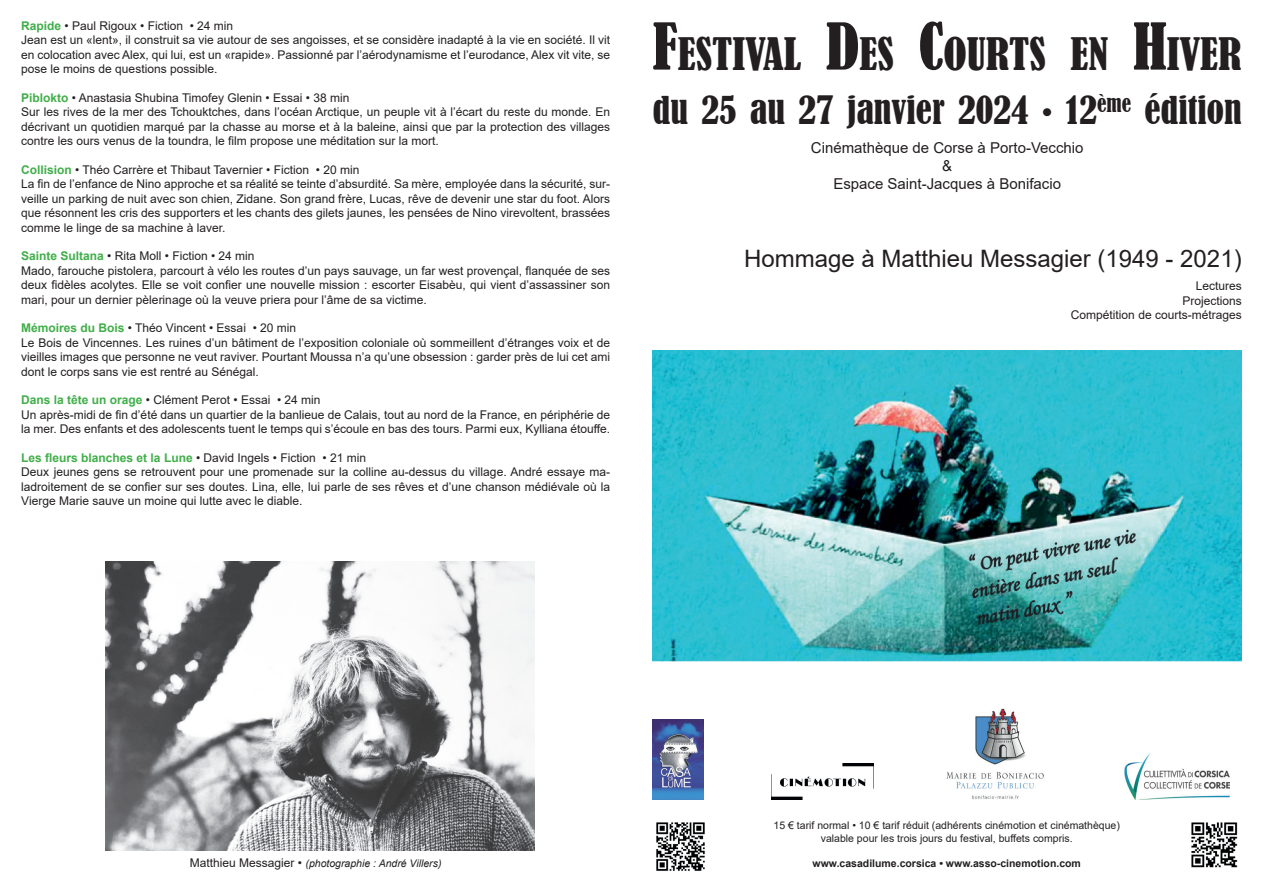
<style>
.page{position:relative;width:1263px;height:893px;background:#fff}
.page>*{position:absolute;margin:0;border:0;box-sizing:border-box;transform-origin:0 0}
.t1{font:condensed 42px "Bernard";color:#231f20}
.t2{font:condensed 36px "Bernard";color:#231f20}
.t3{font:24px "Arial";color:#231f20}
.t4{font:15px/18px "Arial";color:#231f20;text-align:center}
.t5{font:12px/14.4px "Arial";color:#231f20}
.t6{font:10.5px/12.6px "Arial";color:#231f20;text-align:center}
.t7{font:700 10.5px "Arial";color:#231f20}
.t8{font:italic 10.5px "Arial";color:#231f20}
.s1{font-weight:700;color:#40ae49}
.s2{font-size:60px}
.s3{font-style:normal;font-size:12px}
</style>
<div class="page">
<img style="left:653px;top:351px;width:589px;height:310px">
<img style="left:653px;top:719px;width:50px;height:80px">
<img style="left:771px;top:764px;width:102px;height:35px">
<img style="left:1124px;top:754px;width:105px;height:45px">
<img style="left:947px;top:708px;width:97px;height:91px">
<img style="left:105px;top:561px;width:429px;height:290px">
<img style="left:1191px;top:822px;width:47px;height:46px">
<img style="left:656px;top:822px;width:49px;height:49px">
<p class="t5" style="left:21px;top:19px;width:590px"><span class="s1">Rapide</span> • Paul Rigoux • Fiction • 24 min<br>Jean est un «lent», il construit sa vie autour de ses angoisses, et se considère inadapté à la vie en société. Il vit en colocation avec Alex, qui lui, est un «rapide». Passionné par l’aérodynamisme et l’eurodance, Alex vit vite, se pose le moins de questions possible.</p>
<p class="t5" style="left:21px;top:91px;width:590px"><span class="s1">Piblokto</span> • Anastasia Shubina Timofey Glenin • Essai • 38 min<br>Sur les rives de la mer des Tchouktches, dans l’océan Arctique, un peuple vit à l’écart du reste du monde. En décrivant un quotidien marqué par la chasse au morse et à la baleine, ainsi que par la protection des villages contre les ours venus de la toundra, le film propose une méditation sur la mort.</p>
<p class="t5" style="left:21px;top:163px;width:590px"><span class="s1">Collision</span> • Théo Carrère et Thibaut Tavernier • Fiction • 20 min<br>La fin de l’enfance de Nino approche et sa réalité se teinte d’absurdité. Sa mère, employée dans la sécurité, sur&shy;veille un parking de nuit avec son chien, Zidane. Son grand frère, Lucas, rêve de devenir une star du foot. Alors que résonnent les cris des supporters et les chants des gilets jaunes, les pensées de Nino virevoltent, brassées comme le linge de sa machine à laver.</p>
<p class="t5" style="left:21px;top:249px;width:590px"><span class="s1">Sainte Sultana</span> • Rita Moll • Fiction • 24 min<br>Mado, farouche pistolera, parcourt à vélo les routes d’un pays sauvage, un far west provençal, flanquée de ses deux fidèles acolytes. Elle se voit confier une nouvelle mission : escorter Eisabèu, qui vient d’assassiner son mari, pour un dernier pèlerinage où la veuve priera pour l’âme de sa victime.</p>
<p class="t5" style="left:21px;top:321px;width:590px"><span class="s1">Mémoires du Bois</span> • Théo Vincent • Essai • 20 min<br>Le Bois de Vincennes. Les ruines d’un bâtiment de l’exposition coloniale où sommeillent d’étranges voix et de vieilles images que personne ne veut raviver. Pourtant Moussa n’a qu’une obsession : garder près de lui cet ami dont le corps sans vie est rentré au Sénégal.</p>
<p class="t5" style="left:21px;top:393px;width:590px"><span class="s1">Dans la tête un orage</span> • Clément Perot • Essai • 24 min<br>Un après-midi de fin d’été dans un quartier de la banlieue de Calais, tout au nord de la France, en périphérie de la mer. Des enfants et des adolescents tuent le temps qui s’écoule en bas des tours. Parmi eux, Kylliana étouffe.</p>
<p class="t5" style="left:21px;top:451px;width:590px"><span class="s1">Les fleurs blanches et la Lune</span> • David Ingels • Fiction • 21 min<br>Deux jeunes gens se retrouvent pour une promenade sur la colline au-dessus du village. André essaye ma&shy;ladroitement de se confier sur ses doutes. Lina, elle, lui parle de ses rêves et d’une chanson médiévale où la Vierge Marie sauve un moine qui lutte avec le diable.</p>
<h1 class="t1" style="left:653px;top:29px;width:590px"><span class="s2">F</span>ESTIVAL <span class="s2">D</span>ES <span class="s2">C</span>OURTS EN <span class="s2">H</span>IVER</h1>
<h2 class="t2" style="left:653px;top:89px;width:590px">du 25 au 27 janvier 2024 • 12<sup>ème</sup> édition</h2>
<p class="t4" style="left:811px;top:139px;width:274px">Cinémathèque de Corse à Porto-Vecchio &amp;<br>Espace Saint-Jacques à Bonifacio</p>
<h3 class="t3" style="left:744px;top:242px;width:499px">Hommage à Matthieu Messagier (1949 - 2021)</h3>
<p class="t5" style="left:1071px;top:279px;width:172px;text-align:right">Lectures<br>Projections<br>Compétition de courts-métrages</p>
<p class="t8" style="left:190px;top:856px;width:253px"><span class="s3">Matthieu Messagier •</span> (photographie : André Villers)</p>
<p class="t6" style="left:774px;top:819px;width:348px">15 € tarif normal • 10 € tarif réduit (adhérents cinémotion et cinémathèque) valable pour les trois jours du festival, buffets compris.</p>
<p class="t7" style="left:812px;top:856px;width:270px">www.casadilume.corsica • www.asso-cinemotion.com</p>
</div>
